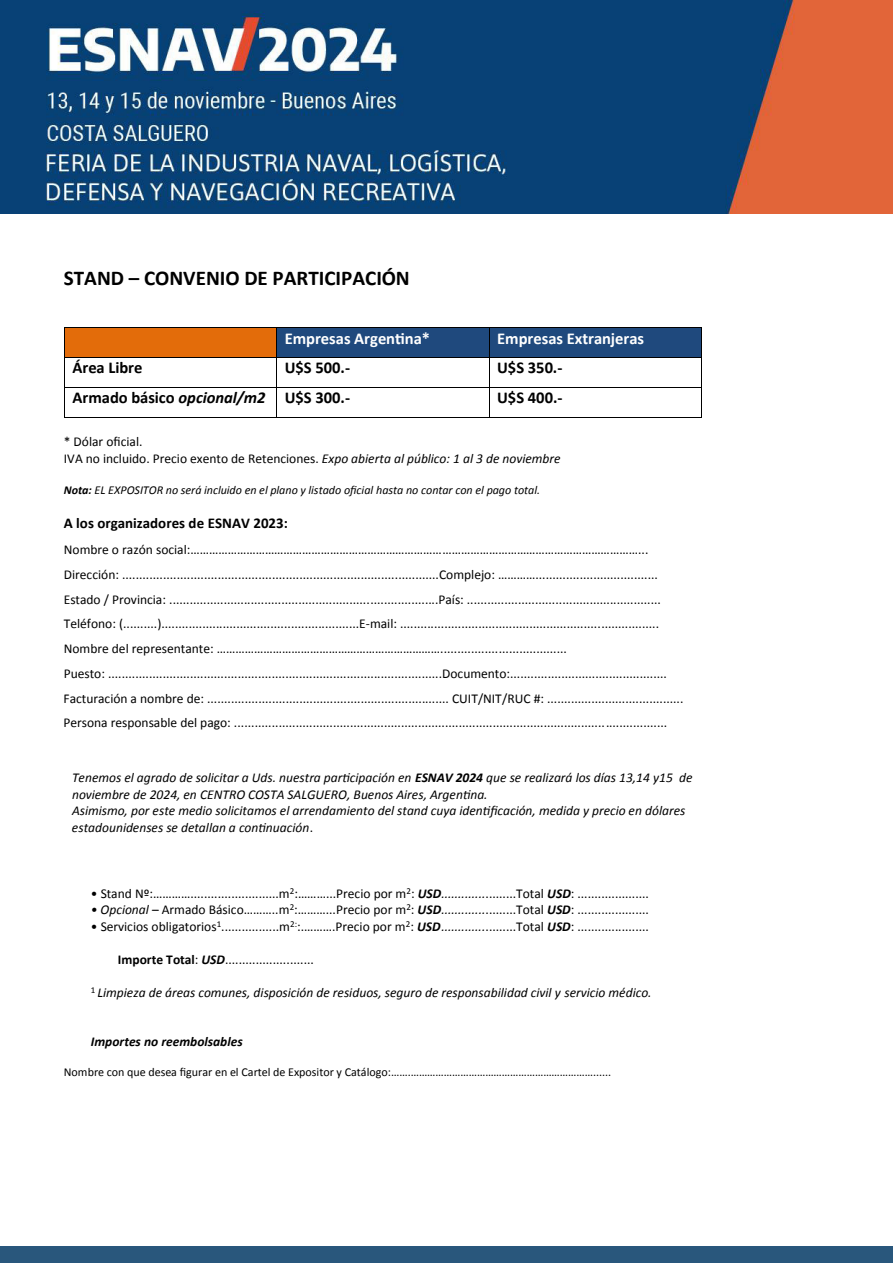
<style>
.page{position:relative;width:893px;height:1263px;background:#fff}
.page>*{position:absolute;margin:0;border:0;box-sizing:border-box;transform-origin:0 0}
.t1{font:700 21px "Calibri";color:#000}
.t2{font:700 16.5px "Calibri";color:#000}
.t3{font:700 16.5px "Calibri";color:#fff}
.t4{font:700 15px "Calibri";color:#000}
.t5{font:13.5px/24.8px "Calibri";color:#000}
.t6{font:italic 13.5px/16.5px "Calibri";color:#000}
.t7{font:italic 700 13.5px "Calibri";color:#000}
.t8{font:12px "Calibri";letter-spacing:-.005em;color:#000}
.t9{font:italic 12px "Calibri";letter-spacing:-.005em;color:#000}
.s1{font-style:italic}
.s2{font-weight:700}
.s3{font-style:normal}
.s4{font-weight:700;font-style:italic}
</style>
<div class="page">
<div style="left:0;top:1246px;width:893px;height:17px;background:#29577c"></div>
<img style="left:0;top:0;width:893px;height:213px">
<div style="left:65px;top:328px;width:211px;height:29px;background:#e36c0a"></div>
<div style="left:277px;top:328px;width:212px;height:29px;background:#1f497d"></div>
<div style="left:489px;top:328px;width:212px;height:29px;background:#1f497d"></div>
<hr style="left:65px;top:327px;width:211px;height:1px;background:#000">
<hr style="left:277px;top:327px;width:212px;height:1px;background:#000">
<hr style="left:489px;top:327px;width:212px;height:1px;background:#000">
<hr style="left:65px;top:357px;width:211px;height:1px;background:#000">
<hr style="left:277px;top:357px;width:212px;height:1px;background:#000">
<hr style="left:489px;top:357px;width:212px;height:1px;background:#000">
<hr style="left:65px;top:387px;width:211px;height:1px;background:#000">
<hr style="left:277px;top:387px;width:212px;height:1px;background:#000">
<hr style="left:489px;top:387px;width:212px;height:1px;background:#000">
<svg style="left:64px;top:327px;width:1px;height:91px"></svg>
<hr style="left:65px;top:417px;width:211px;height:1px;background:#000">
<svg style="left:276px;top:327px;width:1px;height:91px"></svg>
<hr style="left:277px;top:417px;width:212px;height:1px;background:#000">
<svg style="left:489px;top:328px;width:1px;height:89px"></svg>
<hr style="left:489px;top:417px;width:212px;height:1px;background:#000">
<svg style="left:701px;top:327px;width:1px;height:91px"></svg>
<h1 class="t1" style="left:64px;top:263px;width:347px">STAND – CONVENIO DE PARTICIPACIÓN</h1>
<p class="t3" style="left:285px;top:326px;width:147px">Empresas Argentina*</p>
<p class="t3" style="left:497px;top:326px;width:148px">Empresas Extranjeras</p>
<p class="t2" style="left:72px;top:356px;width:72px">Área Libre</p>
<p class="t2" style="left:285px;top:356px;width:67px">U$S 500.-</p>
<p class="t2" style="left:497px;top:356px;width:67px">U$S 350.-</p>
<p class="t2" style="left:72px;top:386px;width:279px">Armado básico <span class="s1">opcional/m2</span> U$S 300.-</p>
<p class="t2" style="left:497px;top:386px;width:67px">U$S 400.-</p>
<p class="t5" style="left:64px;top:433px;width:498px;line-height:16.4px">* Dólar oficial.<br>IVA no incluido. Precio exento de Retenciones. <span class="s1">Expo abierta al público: 1 al 3 de noviembre</span></p>
<p class="t9" style="left:64px;top:482px;width:478px"><span class="s2">Nota:</span> EL EXPOSITOR no será incluido en el plano y listado oficial hasta no contar con el pago total.</p>
<p class="t4" style="left:64px;top:512px;width:225px">A los organizadores de ESNAV 2023:</p>
<p class="t5" style="left:63px;top:537px;width:621px">Nombre o razón social:………………………………………………………………………………………………………………………………...<br>Dirección: .............................................................................................Complejo: …………....................................<br>Estado / Provincia: ...............................................................................País: .........................................................<br>Teléfono: (..........)..........................................................E-mail: ............................................................................<br>Nombre del representante: ……………………………………………………………….....................................<br>Puesto: ..................................................................................................Documento:..............................................<br>Facturación a nombre de: ....................................................................... CUIT/NIT/RUC #: ........................................<br>Persona responsable del pago: ...............................................................................................................................</p>
<p class="t6" style="left:72px;top:769px;width:622px">Tenemos el agrado de solicitar a Uds. nuestra participación en <span class="s2">ESNAV 2024</span> que se realizará los días 13,14 y15 de noviembre de 2024, en CENTRO COSTA SALGUERO, Buenos Aires, Argentina.<br>Asimismo, por este medio solicitamos el arrendamiento del stand cuya identificación, medida y precio en dólares estadounidenses se detallan a continuación<span class="s3">.</span></p>
<p class="t5" style="left:91px;top:880px;width:559px">• Stand Nº:…………..........................m<sup>2</sup>:………...Precio por m<sup>2</sup>: <span class="s4">USD</span><span class="s1">.............</span>.........Total <span class="s4">USD</span>: .....................</p>
<p class="t5" style="left:91px;top:897px;width:559px"><span class="s1">• Opcional</span> – Armado Básico………..m<sup>2</sup>:………...Precio por m<sup>2</sup>: <span class="s4">USD</span><span class="s1">.............</span>.........Total <span class="s4">USD</span>: .....................</p>
<p class="t5" style="left:91px;top:913px;width:559px">• Servicios obligatorios<sup>1</sup>.................m<sup>2:</sup>:.……….Precio por m<sup>2</sup>: <span class="s4">USD</span><span class="s1">.............</span>.........Total <span class="s4">USD</span>: .....................</p>
<p class="t5" style="left:118px;top:946px;width:197px"><span class="s2">Importe Total</span>: <span class="s4">USD</span>..........................</p>
<p class="t6" style="left:91px;top:983px;width:562px"><sup>1</sup> Limpieza de áreas comunes, disposición de residuos, seguro de responsabilidad civil y servicio médico.</p>
<p class="t7" style="left:91px;top:1032px;width:153px">Importes no reembolsables</p>
<p class="t8" style="left:64px;top:1063px;width:549px">Nombre con que desea figurar en el Cartel de Expositor y Catálogo:…….…………………………………………………………......</p>
</div>
